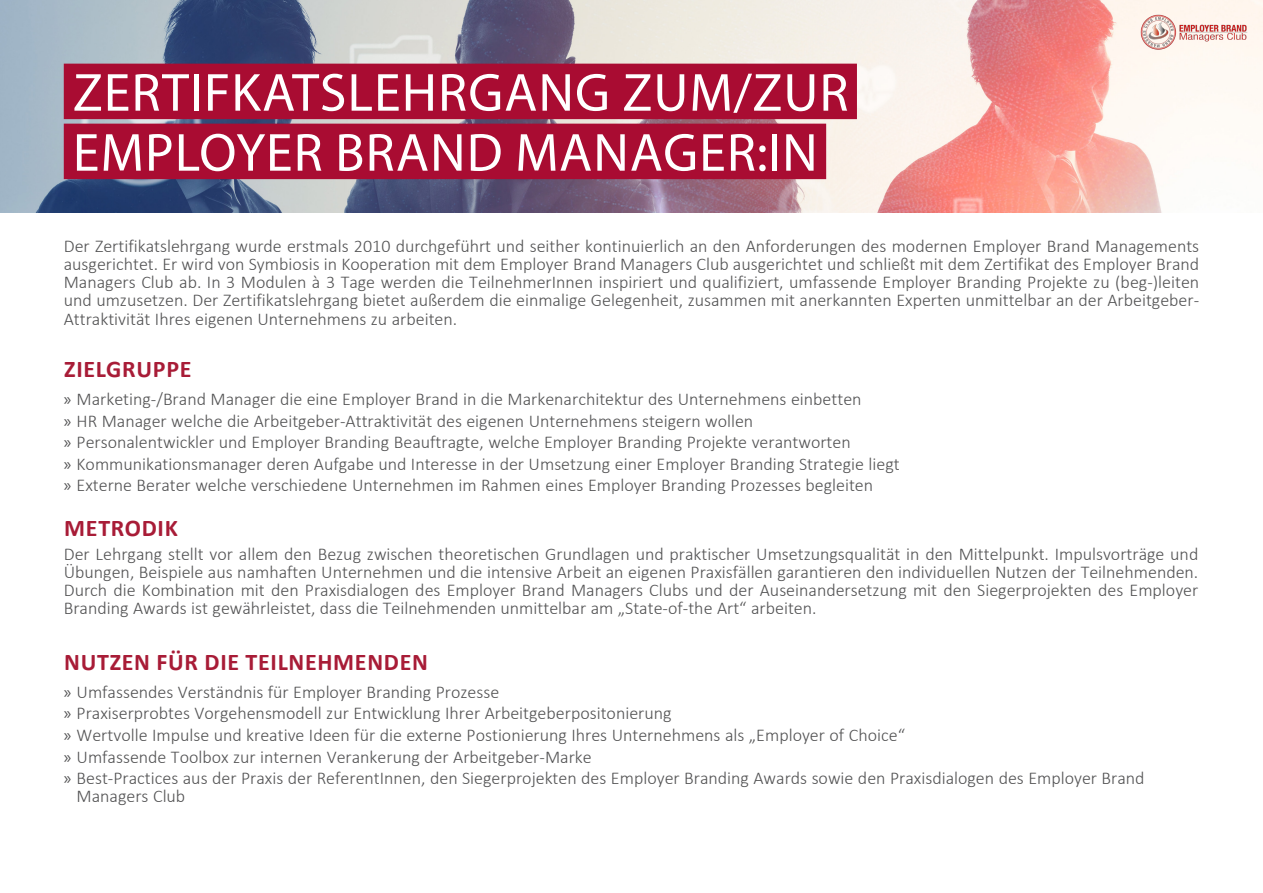
<style>
.page{position:relative;width:1263px;height:893px;background:#fff}
.page>*{position:absolute;margin:0;border:0;box-sizing:border-box;transform-origin:0 0}
.Titel_negativ_ROT{font:54px "Myriad Pro";letter-spacing:.02em;color:#fff}
.t1{font:700 24px "Calibri";letter-spacing:.03em;color:#a81c37}
.t2{font:300 18px/18.3px "Calibri";color:#525253;text-align:justify}
.s1{font-family:"Myriad Pro";font-weight:400}
</style>
<div class="page">
<img style="left:0;top:0;width:1263px;height:213px">
<div style="left:64px;top:64px;width:793px;height:55px;background:#a90c32"></div>
<div style="left:64px;top:124px;width:762px;height:55px;background:#a90c32"></div>
<img style="left:1138px;top:11px;width:112px;height:44px">
<p class="Titel_negativ_ROT" style="left:73px;top:59px;width:777px">ZERTIFKATSLEHRGANG ZUM/ZUR</p>
<p class="Titel_negativ_ROT" style="left:73px;top:119px;width:746px">EMPLOYER BRAND MANAGER:IN</p>
<p class="t2" style="left:64px;top:236px;width:1137px">Der Zertifikatslehrgang wurde erstmals 2010 durchgeführt und seither kontinuierlich an den Anforderungen des modernen Employer Brand Managements ausgerichtet. Er wird von Symbiosis in Kooperation mit dem Employer Brand Managers Club ausgerichtet und schließt mit dem Zertifikat des Employer Brand Managers Club ab. In 3 Modulen à 3 Tage werden die TeilnehmerInnen inspiriert und qualifiziert, umfassende Employer Branding Projekte zu (beg-)leiten und umzusetzen. Der Zertifikatslehrgang bietet außerdem die einmalige Gelegenheit, zusammen mit anerkannten Experten unmittelbar an der Arbeitgeber-Attraktivität Ihres eigenen Unternehmens zu arbeiten.</p>
<p class="t1" style="left:64px;top:352px;width:129px">ZIELGRUPPE</p>
<p class="t2" style="left:64px;top:390px;width:799px"><span class="s1">»</span> Marketing-/Brand Manager die eine Employer Brand in die Markenarchitektur des Unternehmens einbetten</p>
<p class="t2" style="left:64px;top:411px;width:691px"><span class="s1">»</span> HR Manager welche die Arbeitgeber-Attraktivität des eigenen Unternehmens steigern wollen</p>
<p class="t2" style="left:64px;top:433px;width:788px"><span class="s1">»</span> Personalentwickler und Employer Branding Beauftragte, welche Employer Branding Projekte verantworten</p>
<p class="t2" style="left:64px;top:454px;width:837px"><span class="s1">»</span> Kommunikationsmanager deren Aufgabe und Interesse in der Umsetzung einer Employer Branding Strategie liegt</p>
<p class="t2" style="left:64px;top:476px;width:811px"><span class="s1">»</span> Externe Berater welche verschiedene Unternehmen im Rahmen eines Employer Branding Prozesses begleiten</p>
<p class="t1" style="left:64px;top:511px;width:115px">METRODIK</p>
<p class="t2" style="left:64px;top:545px;width:1136px">Der Lehrgang stellt vor allem den Bezug zwischen theoretischen Grundlagen und praktischer Umsetzungsqualität in den Mittelpunkt. Impulsvorträge und Übungen, Beispiele aus namhaften Unternehmen und die intensive Arbeit an eigenen Praxisfällen garantieren den individuellen Nutzen der Teilnehmenden.<br>Durch die Kombination mit den Praxisdialogen des Employer Brand Managers Clubs und der Auseinandersetzung mit den Siegerprojekten des Employer Branding Awards ist gewährleistet, dass die Teilnehmenden unmittelbar am „State-of-the Art“ arbeiten.</p>
<p class="t1" style="left:64px;top:645px;width:365px">NUTZEN FÜR DIE TEILNEHMENDEN</p>
<p class="t2" style="left:64px;top:682px;width:437px"><span class="s1">»</span> Umfassendes Verständnis für Employer Branding Prozesse</p>
<p class="t2" style="left:64px;top:704px;width:609px"><span class="s1">»</span> Praxiserprobtes Vorgehensmodell zur Entwicklung Ihrer Arbeitgeberpositonierung</p>
<p class="t2" style="left:64px;top:726px;width:843px"><span class="s1">»</span> Wertvolle Impulse und kreative Ideen für die externe Postionierung Ihres Unternehmens als „Employer of Choice“</p>
<p class="t2" style="left:64px;top:747px;width:529px"><span class="s1">»</span> Umfassende Toolbox zur internen Verankerung der Arbeitgeber-Marke</p>
<p class="t2" style="left:77px;top:769px;width:1069px;text-indent:-13px"><span class="s1">»</span> Best-Practices aus der Praxis der ReferentInnen, den Siegerprojekten des Employer Branding Awards sowie den Praxisdialogen des Employer Brand<br>Managers Club</p>
</div>
